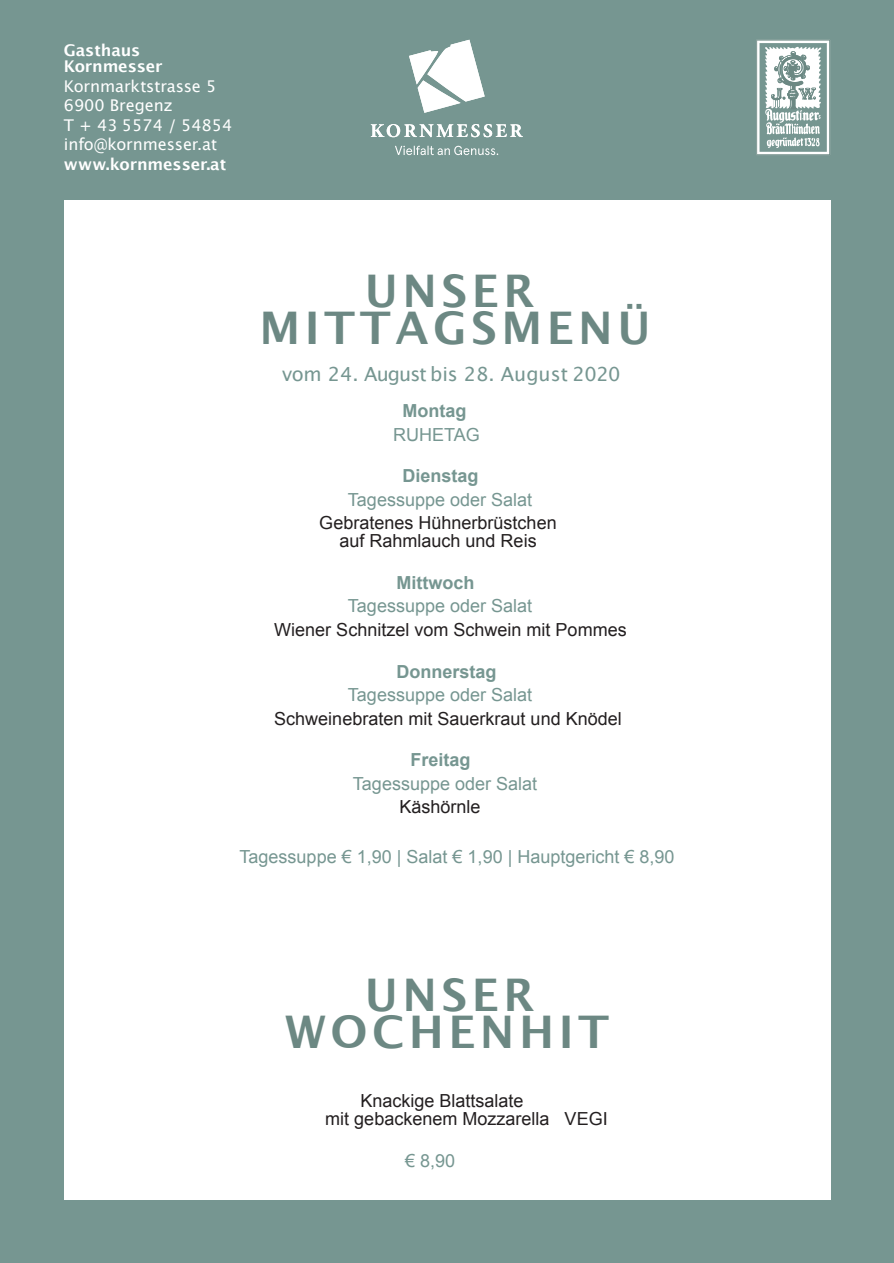
<style>
.page{position:relative;width:894px;height:1263px;background:#fff}
.page>*{position:absolute;margin:0;border:0;box-sizing:border-box;transform-origin:0 0}
.t1{font:700 45px/37.5px "Lucida Grande";letter-spacing:.1em;color:#6c8883;text-align:center}
.t2{font:19.5px "Lucida Grande";letter-spacing:-.02em;color:#769691}
.t3{font:18px/18px "Arial";color:#231f20;text-align:center}
.t4{font:18px "Arial";color:#769691}
.t5{font:700 18px "Arial";color:#769691}
.t6{font:16.2px/19.4px "Lucida Grande";letter-spacing:-.005em;color:#fff}
.t7{font:700 16.2px/16.2px "Lucida Grande";letter-spacing:-.005em;color:#fff}
</style>
<div class="page">
<div style="left:0;top:0;width:893px;height:1263px;background:#769691"></div>
<svg style="left:409px;top:40px;width:75px;height:73px"></svg>
<svg style="left:370px;top:124px;width:152px;height:13px"></svg>
<svg style="left:395px;top:146px;width:103px;height:9px"></svg>
<svg style="left:756px;top:40px;width:73px;height:115px"></svg>
<div style="left:64px;top:200px;width:765px;height:999px;background:#fff"></div>
<p class="t7" style="left:64px;top:44px;width:100px">Gasthaus<br>Kornmesser</p>
<p class="t6" style="left:64px;top:78px;width:170px">Kornmarktstrasse 5<br>6900 Bregenz<br>T + 43 5574 / 54854 info@kornmesser.at</p>
<p class="t7" style="left:64px;top:157px;width:164px">www.kornmesser.at</p>
<h1 class="t1" style="left:259px;top:275px;width:392px">UNSER<br>MITTAGSMENÜ</h1>
<p class="t2" style="left:282px;top:366px;width:340px">vom 24. August bis 28. August 2020</p>
<p class="t5" style="left:402px;top:404px;width:65px">Montag</p>
<p class="t4" style="left:393px;top:428px;width:88px">RUHETAG</p>
<p class="t5" style="left:402px;top:469px;width:78px">Dienstag</p>
<p class="t4" style="left:348px;top:493px;width:186px">Tagessuppe oder Salat</p>
<p class="t3" style="left:319px;top:516px;width:239px">Gebratenes Hühnerbrüstchen auf Rahmlauch und Reis</p>
<p class="t5" style="left:396px;top:576px;width:79px">Mittwoch</p>
<p class="t4" style="left:348px;top:599px;width:186px">Tagessuppe oder Salat</p>
<p class="t3" style="left:274px;top:622px;width:354px">Wiener Schnitzel vom Schwein mit Pommes</p>
<p class="t5" style="left:396px;top:664px;width:102px">Donnerstag</p>
<p class="t4" style="left:348px;top:688px;width:186px">Tagessuppe oder Salat</p>
<p class="t3" style="left:274px;top:711px;width:349px">Schweinebraten mit Sauerkraut und Knödel</p>
<p class="t5" style="left:410px;top:753px;width:62px">Freitag</p>
<p class="t4" style="left:353px;top:776px;width:186px">Tagessuppe oder Salat</p>
<p class="t3" style="left:399px;top:799px;width:83px">Käshörnle</p>
<p class="t4" style="left:239px;top:849px;width:436px">Tagessuppe € 1,90 | Salat € 1,90 | Hauptgericht € 8,90</p>
<h1 class="t1" style="left:285px;top:979px;width:325px">UNSER<br>WOCHENHIT</h1>
<p class="t3" style="left:325px;top:1093px;width:284px;text-align:left;text-indent:35px">Knackige Blattsalate<br>mit gebackenem Mozzarella VEGI</p>
<p class="t4" style="left:405px;top:1153px;width:52px">€ 8,90</p>
</div>
